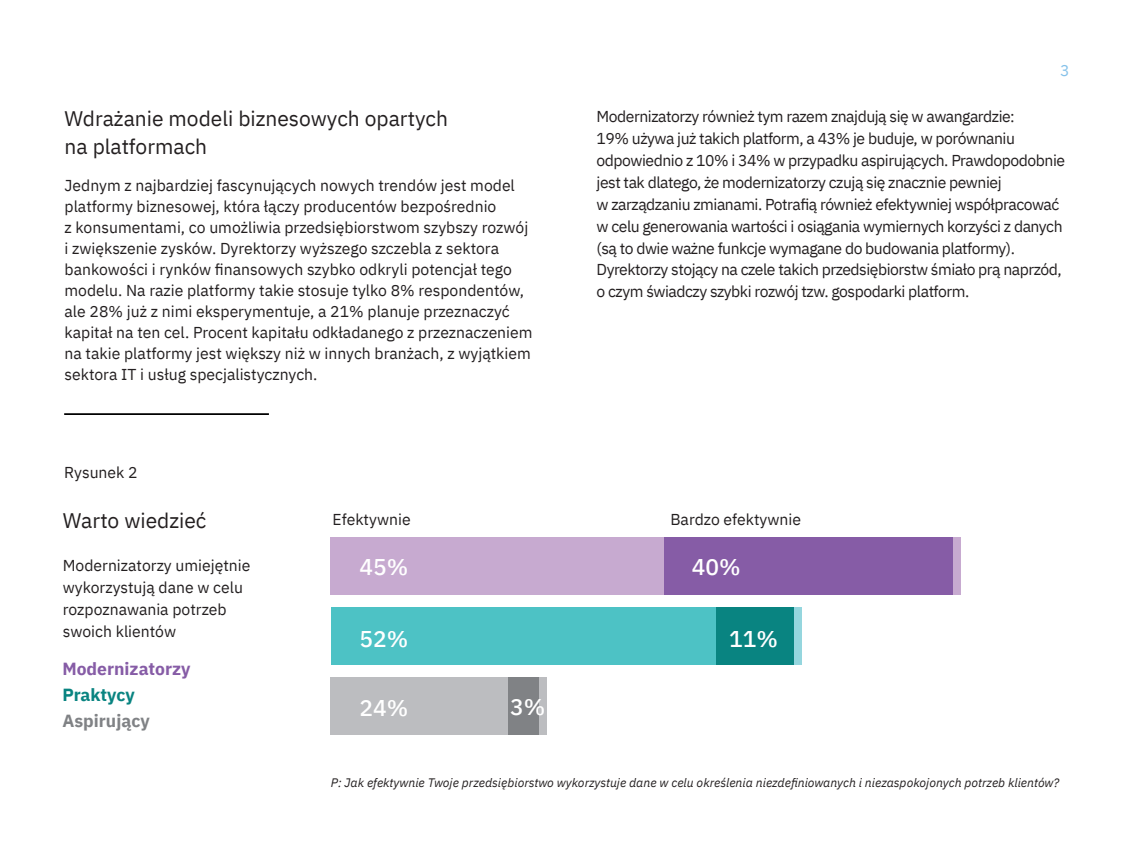
<style>
.page{position:relative;width:1134px;height:851px;background:#fff}
.page>*{position:absolute;margin:0;border:0;box-sizing:border-box;transform-origin:0 0}
.Percent2{font:500 22.75px "IBM Plex Sans";color:#fff}
.Head_12{font:21px/28px "IBM Plex Sans";color:#231f20}
.Image1{font:700 17.5px "IBM Plex Sans";color:#865ca6}
.Image3{font:700 17.5px "IBM Plex Sans";color:#808285}
.Image2{font:700 17.5px "IBM Plex Sans";letter-spacing:-.01em;color:#098481}
.Body_9{font:15.75px/21px "IBM Plex Sans";letter-spacing:-.005em;color:#231f20}
.Body_9-2{font:15.75px/21.9px "IBM Plex Sans";letter-spacing:-.03em;color:#231f20}
.t1{font:15.75px "IBM Plex Sans";color:#86c2ea}
.Question{font:italic 12.25px "IBM Plex Sans";color:#231f20}
</style>
<div class="page">
<hr style="left:64px;top:413px;width:205px;height:2px;background:#000">
<div style="left:331px;top:537px;width:333px;height:58px;background:#c7aad0"></div>
<div style="left:664px;top:537px;width:297px;height:58px;background:#865ca6"></div>
<div style="left:331px;top:607px;width:385px;height:57px;background:#4dc2c5"></div>
<div style="left:716px;top:607px;width:82px;height:57px;background:#098481"></div>
<div style="left:331px;top:677px;width:178px;height:57px;background:#bcbdc0"></div>
<div style="left:508px;top:677px;width:32px;height:57px;background:#808285"></div>
<div style="left:795px;top:607px;width:7px;height:57px;background:#95d6de"></div>
<div style="left:954px;top:537px;width:7px;height:58px;background:#c7aad0"></div>
<div style="left:540px;top:677px;width:7px;height:57px;background:#bcbdc0"></div>
<p class="Head_12" style="left:65px;top:103px;width:385px">Wdrażanie modeli biznesowych opartych na platformach</p>
<p class="Body_9" style="left:65px;top:174px;width:470px">Jednym z najbardziej fascynujących nowych trendów jest model platformy biznesowej, która łączy producentów bezpośrednio<br>z konsumentami, co umożliwia przedsiębiorstwom szybszy rozwój i zwiększenie zysków. Dyrektorzy wyższego szczebla z sektora bankowości i rynków finansowych szybko odkryli potencjał tego modelu. Na razie platformy takie stosuje tylko 8% respondentów, ale 28% już z nimi eksperymentuje, a 21% planuje przeznaczyć kapitał na ten cel. Procent kapitału odkładanego z przeznaczeniem na takie platformy jest większy niż w innych branżach, z wyjątkiem sektora IT i usług specjalistycznych.</p>
<p class="Body_9" style="left:64px;top:461px;width:75px">Rysunek 2</p>
<p class="t1" style="left:1060px;top:58px;width:11px">3</p>
<p class="Body_9-2" style="left:597px;top:104px;width:470px">Modernizatorzy również tym razem znajdują się w awangardzie:<br>19% używa już takich platform, a 43% je buduje, w porównaniu odpowiednio z 10% i 34% w przypadku aspirujących. Prawdopodobnie jest tak dlatego, że modernizatorzy czują się znacznie pewniej<br>w zarządzaniu zmianami. Potrafią również efektywniej współpracować w celu generowania wartości i osiągania wymiernych korzyści z danych (są to dwie ważne funkcje wymagane do budowania platformy).<br>Dyrektorzy stojący na czele takich przedsiębiorstw śmiało prą naprzód, o czym świadczy szybki rozwój tzw. gospodarki platform.</p>
<p class="Head_12" style="left:63px;top:505px;width:145px">Warto wiedzieć</p>
<p class="Body_9" style="left:63px;top:553px;width:189px;line-height:21.9px">Modernizatorzy umiejętnie wykorzystują dane w celu rozpoznawania potrzeb swoich klientów</p>
<p class="Image1" style="left:62px;top:655px;width:130px">Modernizatorzy</p>
<p class="Image2" style="left:62px;top:680px;width:74px">Praktycy</p>
<p class="Image3" style="left:62px;top:707px;width:89px">Aspirujący</p>
<p class="Body_9" style="left:333px;top:507px;width:80px">Efektywnie</p>
<p class="Body_9" style="left:670px;top:507px;width:132px">Bardzo efektywnie</p>
<p class="Percent2" style="left:359px;top:549px;width:50px">45%</p>
<p class="Percent2" style="left:359px;top:621px;width:50px">52%</p>
<p class="Percent2" style="left:359px;top:690px;width:50px">24%</p>
<p class="Percent2" style="left:510px;top:689px;width:37px">3%</p>
<p class="Percent2" style="left:692px;top:549px;width:50px">40%</p>
<p class="Percent2" style="left:729px;top:621px;width:50px">11%</p>
<p class="Question" style="left:331px;top:773px;width:730px">P: Jak efektywnie Twoje przedsiębiorstwo wykorzystuje dane w celu określenia niezdefiniowanych i niezaspokojonych potrzeb klientów?</p>
</div>
